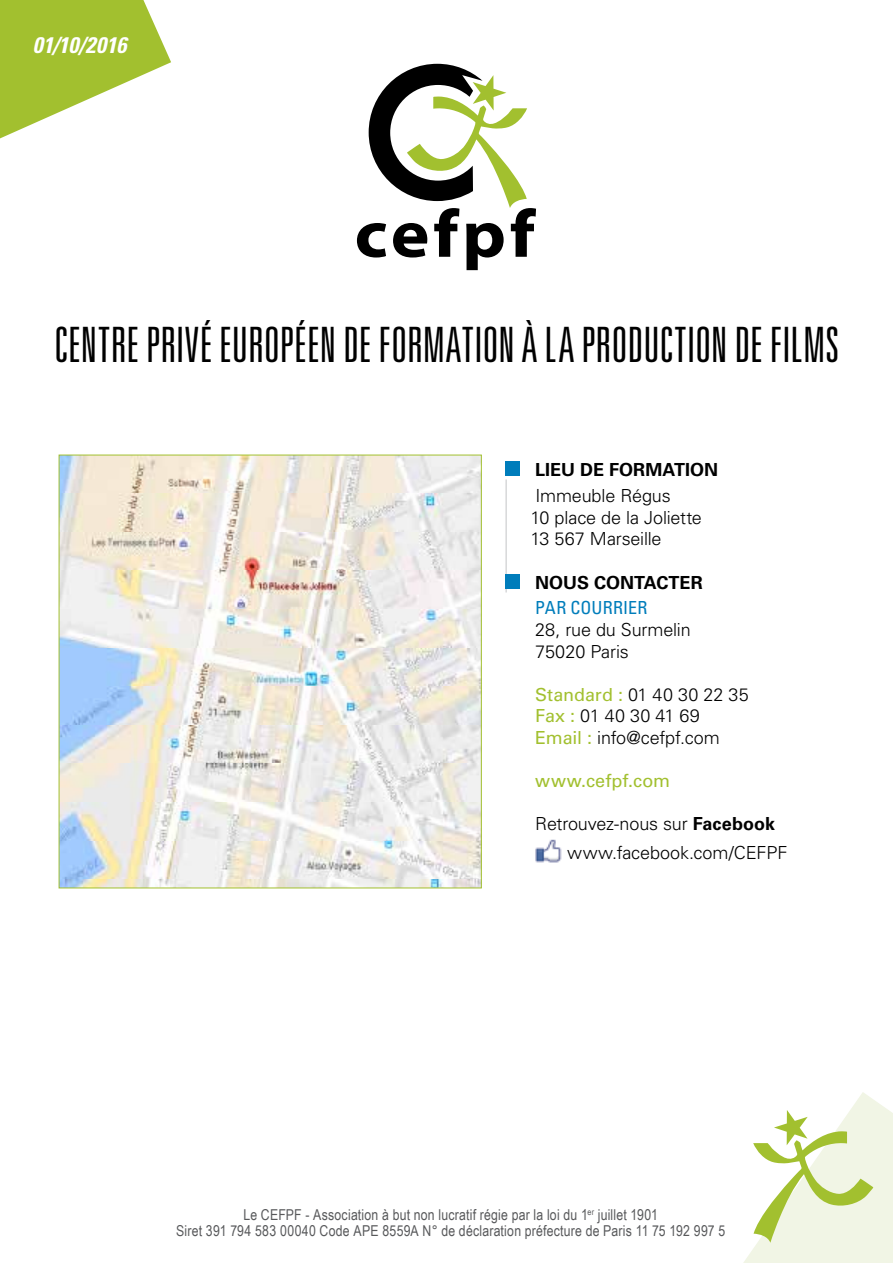
<style>
.page{position:relative;width:893px;height:1263px;background:#fff}
.page>*{position:absolute;margin:0;border:0;box-sizing:border-box;transform-origin:0 0}
.t1{font:300 ultra-condensed 48.75px "Univers LT Std";color:#000}
.t2{font:italic 700 condensed 22.5px "Univers LT Std";letter-spacing:.005em;color:#fff}
.t3{font:300 18px/21.6px "Univers LT Std";letter-spacing:-.01em;color:#000}
.t4{font:700 18px "Univers LT Std";color:#000}
.t5{font:18px "Univers LT Std";letter-spacing:.01em;color:#a2c02f}
.t6{font:condensed 18px "Univers LT Std";letter-spacing:.01em;color:#007dbb}
.t7{font:15px/16.5px "Arial Narrow";letter-spacing:.015em;color:#58595b;text-align:center}
.s1{font-weight:400;color:#a2c02f}
.s2{font-weight:700}
</style>
<div class="page">
<svg style="left:0;top:0;width:171px;height:138px"></svg>
<svg style="left:743px;top:1092px;width:150px;height:171px"></svg>
<svg style="left:357px;top:64px;width:179px;height:206px"></svg>
<hr style="left:505px;top:479px;width:2px;height:113px;background:#c0c2c4">
<img style="left:61px;top:457px;width:419px;height:429px">
<div style="left:505px;top:461px;width:15px;height:15px;background:#007dbb"></div>
<div style="left:505px;top:574px;width:15px;height:15px;background:#007dbb"></div>
<img style="left:535px;top:839px;width:27px;height:24px">
<p class="t2" style="left:33px;top:31px;width:95px">01/10/2016</p>
<h1 class="t1" style="left:54px;top:319px;width:786px">CENTRE PRIVÉ EUROPÉEN DE FORMATION À LA PRODUCTION DE FILMS</h1>
<p class="t4" style="left:535px;top:459px;width:185px">LIEU DE FORMATION</p>
<p class="t3" style="left:530px;top:485px;width:173px">Immeuble Régus<br>10 place de la Joliette<br>13 567 Marseille</p>
<p class="t4" style="left:535px;top:572px;width:169px">NOUS CONTACTER</p>
<p class="t6" style="left:535px;top:597px;width:114px">PAR COURRIER</p>
<p class="t3" style="left:535px;top:619px;width:157px">28, rue du Surmelin<br>75020 Paris</p>
<p class="t3" style="left:535px;top:684px;width:215px"><span class="s1">Standard :</span> 01 40 30 22 35<br><span class="s1">Fax :</span> 01 40 30 41 69<br><span class="s1">Email :</span> info@cefpf.com</p>
<p class="t5" style="left:535px;top:770px;width:137px">www.cefpf.com</p>
<p class="t3" style="left:567px;top:810px;width:222px;line-height:29px;text-indent:-32px">Retrouvez-nous sur <span class="s2">Facebook </span>www.facebook.com/CEFPF</p>
<p class="t7" style="left:176px;top:1206px;width:551px">Le CEFPF - Association à but non lucratif régie par la loi du 1<sup>er</sup> juillet 1901<br>Siret 391 794 583 00040 Code APE 8559A N° de déclaration préfecture de Paris 11 75 192 997 5</p>
</div>
